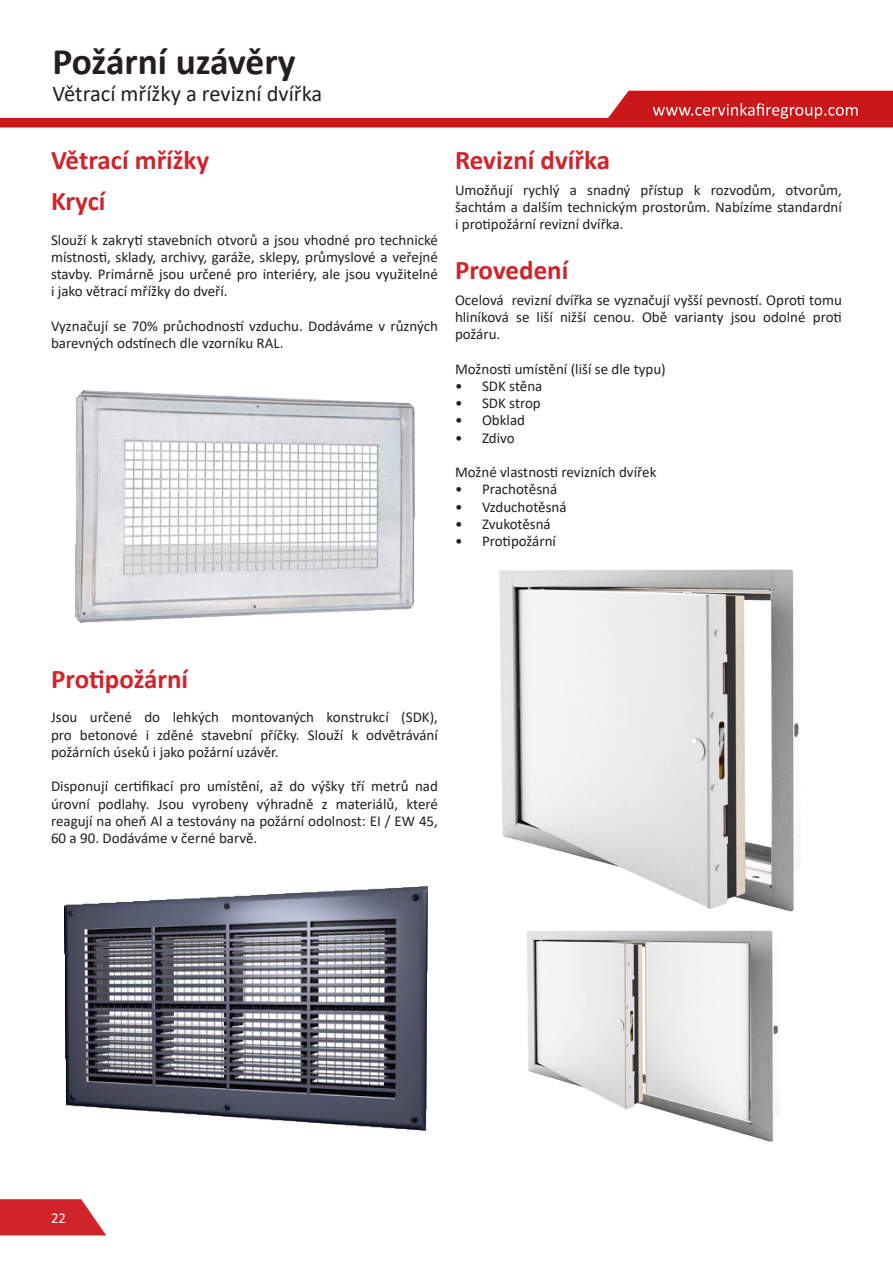
<style>
.page{position:relative;width:893px;height:1263px;background:#fff}
.page>*{position:absolute;margin:0;border:0;box-sizing:border-box;transform-origin:0 0}
.Název_produktu_-_pravé_zarovnání{font:700 37.5px "Calibri";letter-spacing:-.005em;color:#231f20}
.Název_odstavce{font:700 27px "Calibri";color:#d1232a}
.Text_-_regular{font:700 27px "Calibri";color:#d1232a}
.Typ_produktu_-_pravé_zarovnání{font:22.5px "Calibri";color:#231f20}
.Text_-_regular-2{font:15px/17.2px "Calibri";color:#231f20;text-align:justify}
.t1{font:15px "Calibri";color:#fff}
</style>
<div class="page">
<svg style="left:0;top:1199px;width:106px;height:36px;background:#d63d44"></svg>
<svg style="left:0;top:91px;width:893px;height:37px"></svg>
<img style="left:76px;top:390px;width:339px;height:233px">
<img style="left:64px;top:886px;width:363px;height:245px">
<img style="left:500px;top:569px;width:300px;height:342px">
<img style="left:527px;top:930px;width:252px;height:212px">
<p class="Název_produktu_-_pravé_zarovnání" style="left:52px;top:35px;width:245px">Požární uzávěry</p>
<p class="Typ_produktu_-_pravé_zarovnání" style="left:52px;top:78px;width:271px">Větrací mřížky a revizní dvířka</p>
<p class="Název_odstavce" style="left:51px;top:141px;width:160px">Větrací mřížky</p>
<p class="Text_-_regular" style="left:51px;top:182px;width:56px">Krycí</p>
<p class="Text_-_regular-2" style="left:51px;top:230px;width:388px">Slouží k zakrytí stavebních otvorů a jsou vhodné pro technické místnosti, sklady, archivy, garáže, sklepy, průmyslové a veřejné stavby. Primárně jsou určené pro interiéry, ale jsou využitelné i jako větrací mřížky do dveří.</p>
<p class="Text_-_regular-2" style="left:51px;top:317px;width:388px">Vyznačují se 70% průchodností vzduchu. Dodáváme v různých barevných odstínech dle vzorníku RAL.</p>
<p class="Název_odstavce" style="left:455px;top:141px;width:157px">Revizní dvířka</p>
<p class="Text_-_regular-2" style="left:455px;top:181px;width:388px">Umožňují rychlý a snadný přístup k rozvodům, otvorům, šachtám a dalším technickým prostorům. Nabízíme standardní i protipožární revizní dvířka.</p>
<p class="Text_-_regular" style="left:455px;top:251px;width:115px">Provedení</p>
<p class="Text_-_regular-2" style="left:455px;top:290px;width:388px">Ocelová revizní dvířka se vyznačují vyšší pevností. Oproti tomu hliníková se liší nižší cenou. Obě varianty jsou odolné proti požáru.</p>
<p class="Text_-_regular-2" style="left:455px;top:359px;width:212px">Možnosti umístění (liší se dle typu)</p>
<p class="Text_-_regular-2" style="left:455px;top:377px;width:89px">• SDK stěna</p>
<p class="Text_-_regular-2" style="left:455px;top:394px;width:87px">• SDK strop</p>
<p class="Text_-_regular-2" style="left:455px;top:411px;width:72px">• Obklad</p>
<p class="Text_-_regular-2" style="left:455px;top:428px;width:61px">• Zdivo</p>
<p class="Text_-_regular-2" style="left:455px;top:463px;width:203px">Možné vlastnosti revizních dvířek</p>
<p class="Text_-_regular-2" style="left:455px;top:480px;width:104px">• Prachotěsná</p>
<p class="Text_-_regular-2" style="left:455px;top:497px;width:113px">• Vzduchotěsná</p>
<p class="Text_-_regular-2" style="left:455px;top:515px;width:97px">• Zvukotěsná</p>
<p class="Text_-_regular-2" style="left:455px;top:532px;width:103px">• Protipožární</p>
<p class="Text_-_regular" style="left:51px;top:660px;width:139px">Protipožární</p>
<p class="Text_-_regular-2" style="left:51px;top:708px;width:388px">Jsou určené do lehkých montovaných konstrukcí (SDK), pro betonové i zděné stavební příčky. Slouží k odvětrávání požárních úseků i jako požární uzávěr.</p>
<p class="Text_-_regular-2" style="left:51px;top:777px;width:388px">Disponují certifikací pro umístění, až do výšky tří metrů nad úrovní podlahy. Jsou vyrobeny výhradně z materiálů, které reagují na oheň Al a testovány na požární odolnost: EI / EW 45, 60 a 90. Dodáváme v černé barvě.</p>
<p class="t1" style="left:51px;top:1207px;width:17px">22</p>
</div>
